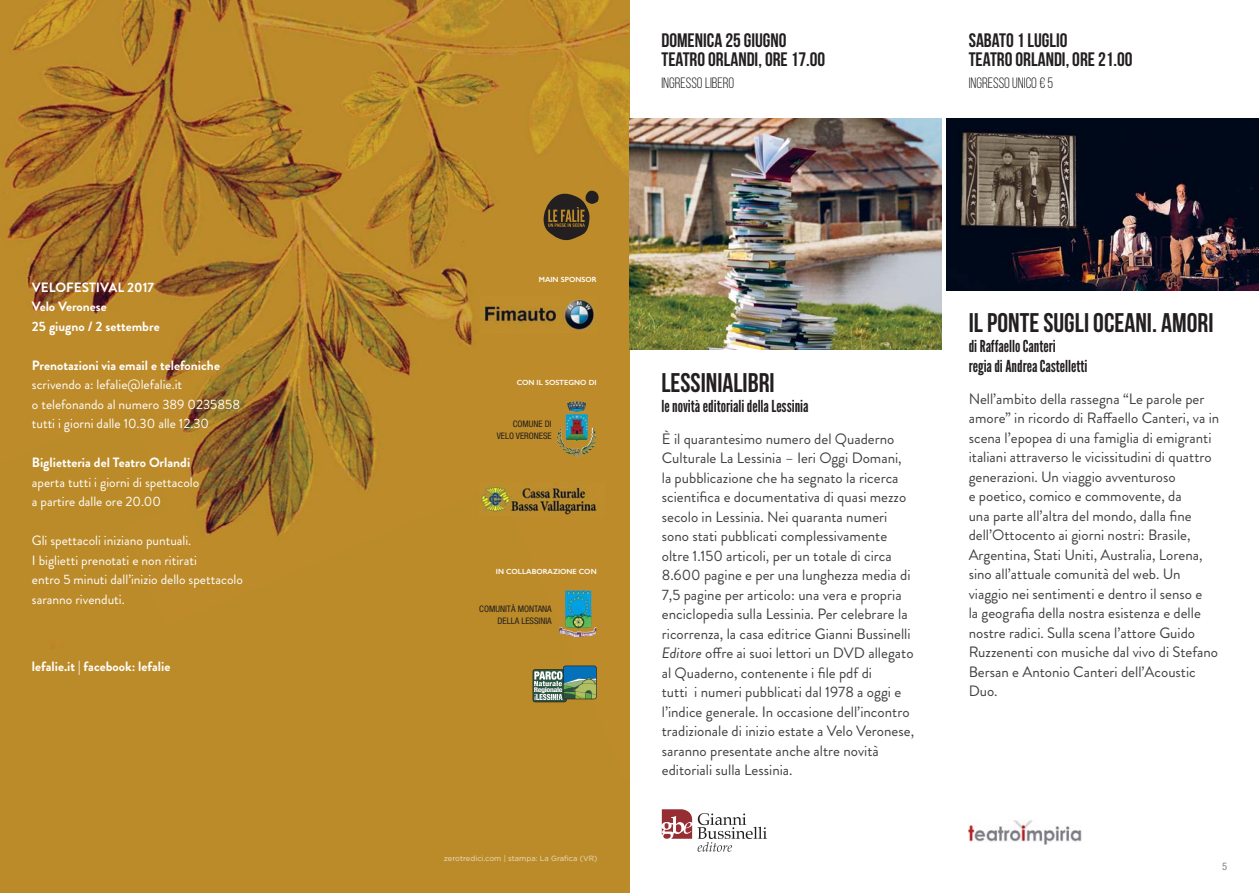
<style>
.page{position:relative;width:1259px;height:893px;background:#fff}
.page>*{position:absolute;margin:0;border:0;box-sizing:border-box;transform-origin:0 0}
.t1{font:700 27px "Bebas Neue";color:#231f20}
.t2{font:700 19.5px/19.5px "Bebas Neue";color:#231f20}
.t3{font:16.5px/19.8px "League Gothic";color:#231f20}
.t4{font:15px/19.5px "Brandon Grotesque";color:#404041}
.t5{font:15px "Bebas Neue";color:#231f20}
.t6{font:13.5px/19.5px "Brandon Grotesque";color:#fff}
.t7{font:700 13.5px/19.5px "Brandon Grotesque";color:#fff}
.t8{font:condensed 10.5px "Helvetica Neue";color:#808285}
.t9{font:condensed 9px/12px "Helvetica Neue";color:#231f20;text-align:right}
.t10{font:600 7.5px "Gill Sans";color:#fff}
.t11{font:7.5px "Gotham";color:#ecdfc8}
.s1{font-style:italic}
</style>
<div class="page">
<div style="left:0;top:813px;width:133px;height:80px;background:#bc8b29"></div>
<div style="left:0;top:697px;width:112px;height:116px;background:#bc8b29"></div>
<div style="left:0;top:588px;width:112px;height:109px;background:#bc8b29"></div>
<div style="left:0;top:469px;width:124px;height:119px;background:#bc8b29"></div>
<div style="left:133px;top:815px;width:143px;height:78px;background:#bc8b29"></div>
<div style="left:112px;top:583px;width:307px;height:232px;background:#bc8b29"></div>
<div style="left:0;top:289px;width:109px;height:180px;background:#bd8b2a"></div>
<div style="left:118px;top:565px;width:233px;height:180px;background:#bc8b29"></div>
<img style="left:0;top:173px;width:120px;height:116px">
<img style="left:482px;top:781px;width:147px;height:112px">
<div style="left:124px;top:507px;width:185px;height:119px;background:#bd8b2a"></div>
<img style="left:0;top:56px;width:120px;height:117px">
<div style="left:276px;top:693px;width:206px;height:200px;background:#bc8b29"></div>
<img style="left:109px;top:359px;width:185px;height:148px">
<img style="left:67px;top:179px;width:185px;height:180px">
<img style="left:0;top:0;width:126px;height:56px">
<div style="left:497px;top:836px;width:132px;height:57px;background:#bc8b29"></div>
<div style="left:309px;top:545px;width:128px;height:119px;background:#bc8b29"></div>
<img style="left:120px;top:40px;width:137px;height:180px">
<div style="left:419px;top:632px;width:206px;height:209px;background:#bc8b29"></div>
<img style="left:294px;top:397px;width:143px;height:148px">
<img style="left:252px;top:217px;width:190px;height:180px">
<img style="left:126px;top:0;width:185px;height:101px">
<img style="left:257px;top:98px;width:191px;height:180px">
<div style="left:437px;top:316px;width:192px;height:465px;background:#bc8b29"></div>
<img style="left:311px;top:0;width:208px;height:139px">
<div style="left:442px;top:197px;width:187px;height:465px;background:#bc8b29"></div>
<img style="left:350px;top:0;width:57px;height:20px">
<img style="left:448px;top:78px;width:181px;height:465px">
<div style="left:496px;top:58px;width:133px;height:366px;background:#bd8b2a"></div>
<img style="left:519px;top:0;width:110px;height:261px">
<img style="left:575px;top:0;width:54px;height:128px">
<img style="left:444px;top:855px;width:153px;height:7px">
<img style="left:629px;top:119px;width:312px;height:230px">
<img style="left:946px;top:119px;width:313px;height:172px">
<svg style="left:662px;top:809px;width:105px;height:43px"></svg>
<img style="left:968px;top:819px;width:113px;height:25px">
<img style="left:480px;top:296px;width:117px;height:37px">
<img style="left:479px;top:483px;width:126px;height:32px">
<img style="left:565px;top:401px;width:29px;height:41px">
<img style="left:559px;top:590px;width:37px;height:48px">
<svg style="left:537px;top:191px;width:62px;height:51px;background:#735725"></svg>
<svg style="left:532px;top:666px;width:64px;height:36px;background:#6d8e7d"></svg>
<p class="t7" style="left:32px;top:279px;width:129px">VELOFESTIVAL 2017<br>Velo Veronese<br>25 giugno / 2 settembre</p>
<p class="t7" style="left:32px;top:357px;width:190px">Prenotazioni via email e telefoniche</p>
<p class="t6" style="left:32px;top:377px;width:210px">scrivendo a: lefalie@lefalie.it<br>o telefonando al numero 389 0235858 tutti i giorni dalle 10.30 alle 12.30</p>
<p class="t7" style="left:32px;top:455px;width:160px">Biglietteria del Teatro Orlandi</p>
<p class="t6" style="left:32px;top:474px;width:169px">aperta tutti i giorni di spettacolo a partire dalle ore 20.00</p>
<p class="t6" style="left:32px;top:533px;width:212px">Gli spettacoli iniziano puntuali.<br>I biglietti prenotati e non ritirati<br>entro 5 minuti dall’inizio dello spettacolo saranno rivenduti.</p>
<p class="t7" style="left:32px;top:659px;width:140px">lefalie.it | facebook: lefalie</p>
<h2 class="t2" style="left:661px;top:30px;width:165px">DOMENICA 25 GIUGNO<br>TEATRO ORLANDI, ORE 17.00</h2>
<h2 class="t2" style="left:968px;top:30px;width:165px">SABATO 1 LUGLIO<br>TEATRO ORLANDI, ORE 21.00</h2>
<p class="t5" style="left:661px;top:74px;width:74px">INGRESSO LIBERO</p>
<p class="t5" style="left:968px;top:74px;width:86px">INGRESSO UNICO € 5</p>
<p class="t10" style="left:539px;top:275px;width:59px">MAIN SPONSOR</p>
<p class="t10" style="left:517px;top:378px;width:81px">CON IL SOSTEGNO DI</p>
<p class="t9" style="left:497px;top:419px;width:56px">COMUNE DI<br>VELO VERONESE</p>
<p class="t10" style="left:496px;top:567px;width:102px">IN COLLABORAZIONE CON</p>
<p class="t9" style="left:479px;top:603px;width:74px">COMUNITÀ MONTANA<br>DELLA LESSINIA</p>
<p class="t11" style="left:444px;top:856px;width:155px">zerotredici.com | stampa: La Grafica (VR)</p>
<h1 class="t1" style="left:661px;top:367px;width:115px">LESSINIALIBRI</h1>
<p class="t3" style="left:661px;top:398px;width:149px">le novità editoriali della Lessinia</p>
<p class="t4" style="left:662px;top:431px;width:254px">È il quarantesimo numero del Quaderno Culturale La Lessinia – Ieri Oggi Domani, la pubblicazione che ha segnato la ricerca scientifica e documentativa di quasi mezzo secolo in Lessinia. Nei quaranta numeri sono stati pubblicati complessivamente oltre 1.150 articoli, per un totale di circa 8.600 pagine e per una lunghezza media di 7,5 pagine per articolo: una vera e propria enciclopedia sulla Lessinia. Per celebrare la ricorrenza, la casa editrice Gianni Bussinelli <span class="s1">Editore</span> offre ai suoi lettori un DVD allegato al Quaderno, contenente i file pdf di<br>tutti i numeri pubblicati dal 1978 a oggi e l’indice generale. In occasione dell’incontro tradizionale di inizio estate a Velo Veronese, saranno presentate anche altre novità editoriali sulla Lessinia.</p>
<h1 class="t1" style="left:968px;top:307px;width:246px">IL PONTE SUGLI OCEANI. AMORI</h1>
<p class="t3" style="left:968px;top:338px;width:120px">di Raffaello Canteri<br>regia di Andrea Castelletti</p>
<p class="t4" style="left:968px;top:391px;width:252px">Nell’ambito della rassegna “Le parole per amore” in ricordo di Raffaello Canteri, va in scena l’epopea di una famiglia di emigranti italiani attraverso le vicissitudini di quattro generazioni. Un viaggio avventuroso<br>e poetico, comico e commovente, da<br>una parte all’altra del mondo, dalla fine dell’Ottocento ai giorni nostri: Brasile, Argentina, Stati Uniti, Australia, Lorena, sino all’attuale comunità del web. Un viaggio nei sentimenti e dentro il senso e<br>la geografia della nostra esistenza e delle nostre radici. Sulla scena l’attore Guido Ruzzenenti con musiche dal vivo di Stefano Bersan e Antonio Canteri dell’Acoustic Duo.</p>
<p class="t8" style="left:1222px;top:863px;width:7px">5</p>
</div>
